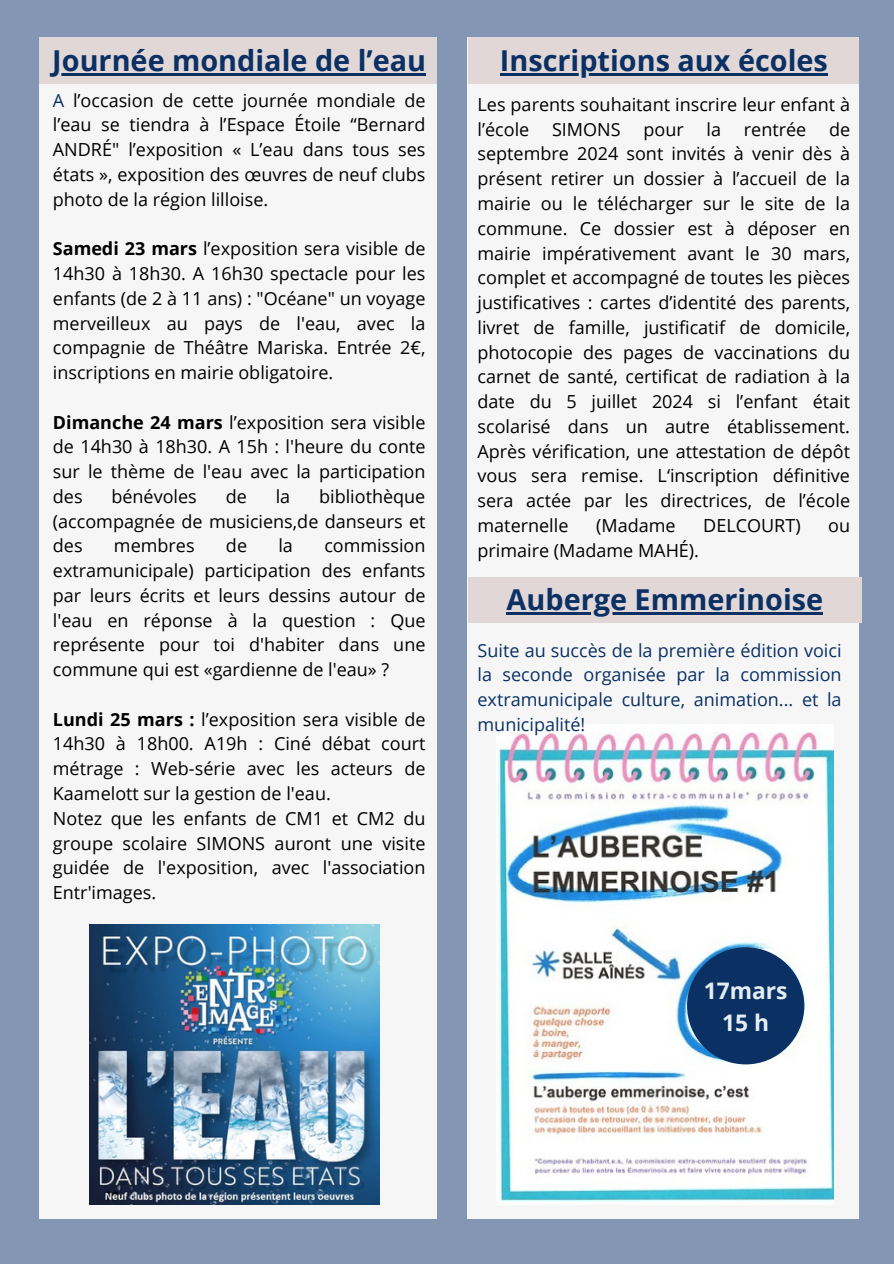
<style>
.page{position:relative;width:894px;height:1264px;background:#fff}
.page>*{position:absolute;margin:0;border:0;box-sizing:border-box;transform-origin:0 0}
.t1{font:700 28.8px "Open Sans";color:#0a3064}
.t2{font:700 22.8px/31.5px "Open Sans";color:#e5eff3;text-align:center}
.t3{font:18px/24.8px "Open Sans";color:#000;text-align:justify}
.t4{font:18px/24.8px "Open Sans";color:#0a3064;text-align:justify}
.s1{color:#0a3064}
.s2{font-weight:700}
</style>
<div class="page">
<div style="left:0;top:0;width:893px;height:1263px;background:#8396b4"></div>
<div style="left:39px;top:37px;width:397px;height:1181px;background:#f6f6f6"></div>
<div style="left:467px;top:37px;width:391px;height:1181px;background:#f6f6f6"></div>
<div style="left:468px;top:37px;width:390px;height:47px;background:#e1d7d7"></div>
<div style="left:39px;top:37px;width:397px;height:47px;background:#e1d7d7"></div>
<img style="left:89px;top:924px;width:291px;height:280px">
<div style="left:468px;top:577px;width:393px;height:45px;background:#e1d7d7"></div>
<hr style="left:506px;top:612px;width:317px;height:3px;background:#0a3064">
<img style="left:498px;top:732px;width:335px;height:470px">
<div style="left:686px;top:947px;width:118px;height:117px;background:#0a3064;border-radius:50%"></div>
<hr style="left:52px;top:73px;width:374px;height:3px;background:#0a3064">
<hr style="left:499px;top:73px;width:328px;height:3px;background:#0a3064">
<h1 class="t1" style="left:52px;top:40px;width:375px">Journée mondiale de l’eau</h1>
<h1 class="t1" style="left:499px;top:40px;width:329px">Inscriptions aux écoles</h1>
<p class="t3" style="left:53px;top:87px;width:374px"><span class="s1">A</span> l’occasion de cette journée mondiale de l’eau se tiendra à l’Espace Étoile “Bernard ANDRÉ" l’exposition « L’eau dans tous ses états », exposition des œuvres de neuf clubs photo de la région lilloise.</p>
<p class="t3" style="left:53px;top:236px;width:374px"><span class="s2">Samedi 23 mars</span> l’exposition sera visible de 14h30 à 18h30. A 16h30 spectacle pour les enfants (de 2 à 11 ans) : "Océane" un voyage merveilleux au pays de l'eau, avec la compagnie de Théâtre Mariska. Entrée 2€, inscriptions en mairie obligatoire.</p>
<p class="t3" style="left:53px;top:409px;width:374px"><span class="s2">Dimanche 24 mars</span> l’exposition sera visible de 14h30 à 18h30. A 15h : l'heure du conte sur le thème de l'eau avec la participation des</p>
<p class="t4" style="left:56px;top:47px;width:202px">FÊTE DE SAINT NICOLAS</p>
<p class="t3" style="left:477px;top:92px;width:374px">Les parents souhaitant inscrire leur enfant à l’école</p>
<p class="t3" style="left:552px;top:116px;width:70px">SIMONS</p>
<p class="t3" style="left:643px;top:116px;width:42px">pour</p>
<p class="t3" style="left:706px;top:116px;width:16px">la</p>
<p class="t3" style="left:743px;top:116px;width:64px">rentrée</p>
<p class="t3" style="left:477px;top:116px;width:374px;text-indent:351px">de septembre 2024 sont invités à venir dès à présent retirer un dossier à l’accueil de la mairie ou le télécharger sur le site de la commune. Ce dossier est à déposer en mairie impérativement avant le 30 mars, complet et accompagné de toutes les pièces justificatives : cartes d’identité des parents, livret de famille, justificatif de domicile, photocopie des pages de vaccinations du carnet de santé, certificat de radiation à la date du 5 juillet 2024 si l’enfant était scolarisé dans un autre établissement.<br>Après vérification, une attestation de dépôt vous sera remise. L‘inscription définitive sera actée par les directrices, de l’école maternelle</p>
<p class="t3" style="left:53px;top:483px;width:374px;text-indent:266px">bibliothèque (accompagnée de musiciens,de danseurs et des</p>
<p class="t3" style="left:111px;top:483px;width:87px">bénévoles</p>
<p class="t3" style="left:226px;top:483px;width:23px">de</p>
<p class="t3" style="left:276px;top:483px;width:16px">la</p>
<p class="t3" style="left:596px;top:512px;width:81px">(Madame</p>
<p class="t3" style="left:703px;top:512px;width:99px">DELCOURT)</p>
<p class="t3" style="left:828px;top:512px;width:23px">ou</p>
<p class="t3" style="left:477px;top:537px;width:223px">primaire (Madame MAHÉ).</p>
<p class="t3" style="left:114px;top:533px;width:82px">membres</p>
<p class="t3" style="left:226px;top:533px;width:23px">de</p>
<p class="t3" style="left:278px;top:533px;width:16px">la</p>
<p class="t3" style="left:53px;top:533px;width:374px;text-indent:271px">commission extramunicipale) participation des enfants par leurs écrits et leurs dessins autour de l'eau en réponse à la question : Que représente pour toi d'habiter dans une commune qui est «gardienne de l'eau» ?</p>
<p class="t3" style="left:53px;top:706px;width:374px;text-align:left"><span class="s2">Lundi 25 mars :</span> l’exposition sera visible de 14h30 à 18h00. A19h : Ciné débat court métrage : Web-série avec les acteurs de Kaamelott sur la gestion de l'eau.<br>Notez que les enfants de CM1 et CM2 du groupe scolaire SIMONS auront une visite guidée de l'exposition, avec l'association Entr'images.</p>
<h1 class="t1" style="left:506px;top:579px;width:318px">Auberge Emmerinoise</h1>
<p class="t4" style="left:477px;top:637px;width:365px">Suite au succès de la première édition voici la seconde organisée par la commission extramunicipale culture, animation... et la municipalité!</p>
<p class="t2" style="left:703px;top:974px;width:85px">17mars<br>15 h</p>
</div>
